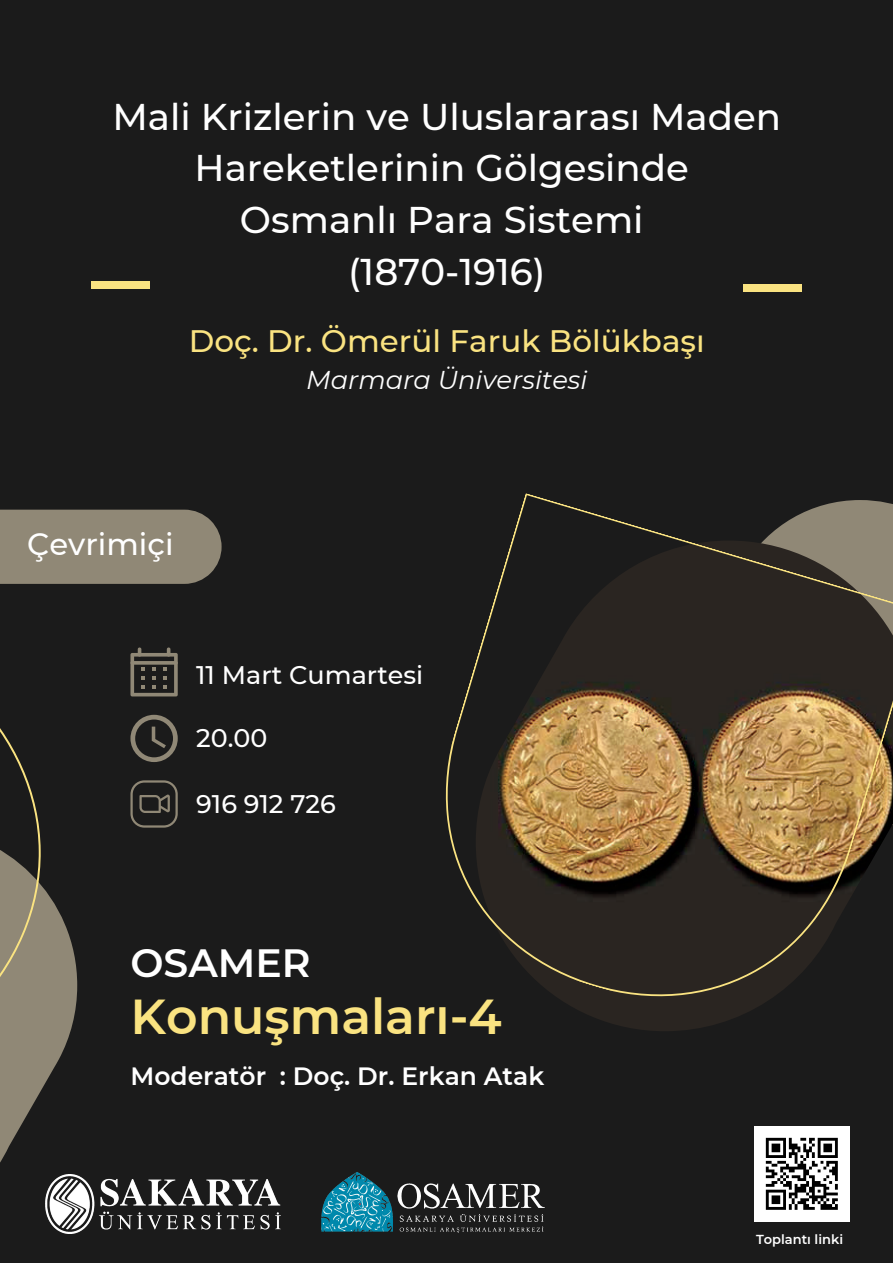
<style>
.page{position:relative;width:893px;height:1263px;background:#1b1b1b}
.page>*{position:absolute;margin:0;border:0;box-sizing:border-box;transform-origin:0 0}
.t1{font:600 48.97px "Montserrat";color:#fae381}
.t2{font:600 39.38px "Montserrat";color:#fff}
.t3{font:500 37.12px/51.8px "Montserrat";color:#fff;text-align:center}
.t4{font:500 30.97px "Montserrat";color:#fae381}
.t5{font:500 30.67px "Montserrat";color:#fff}
.t6{font:italic 25.72px "Montserrat";color:#fff}
.t7{font:500 25.42px "Montserrat";color:#fff}
.t8{font:600 24.97px "Montserrat";color:#fff}
.t9{font:600 13.05px "Montserrat";color:#fff}
</style>
<div class="page">
<svg style="left:445px;top:493px;width:448px;height:538px"></svg>
<div style="left:91px;top:281px;width:59px;height:7px;background:#fae381"></div>
<svg style="left:130px;top:647px;width:48px;height:49px"></svg>
<svg style="left:0;top:728px;width:78px;height:435px"></svg>
<div style="left:0;top:510px;width:222px;height:74px;background:#908876"></div>
<img style="left:45px;top:1174px;width:236px;height:59px">
<img style="left:321px;top:1172px;width:224px;height:61px">
<svg style="left:130px;top:715px;width:48px;height:47px"></svg>
<svg style="left:130px;top:780px;width:48px;height:48px"></svg>
<div style="left:743px;top:285px;width:59px;height:7px;background:#fae381"></div>
<img style="left:754px;top:1127px;width:96px;height:95px">
<p class="t3" style="left:112px;top:90px;width:670px">Mali Krizleri n ve Uluslararası Maden<br>Hareketleri ni n Gölgesi nde<br>Osmanlı Para Sistemi<br>(1870-1916)</p>
<p class="t4" style="left:189px;top:322px;width:517px">Doç. Dr. Ömerül Faruk Bölükbaşı</p>
<p class="t6" style="left:306px;top:364px;width:282px">Marmara Üniversitesi</p>
<p class="t5" style="left:27px;top:525px;width:143px">Çevri miçi</p>
<p class="t7" style="left:196px;top:659px;width:224px">11 Mart Cumartesi</p>
<p class="t7" style="left:196px;top:722px;width:73px">20.00</p>
<p class="t7" style="left:196px;top:788px;width:141px">916 912 726</p>
<p class="t2" style="left:130px;top:939px;width:182px">OSAMER</p>
<h1 class="t1" style="left:130px;top:986px;width:373px">Konuşmaları-4</h1>
<p class="t8" style="left:130px;top:1060px;width:415px">Moderatör : Doç. Dr. Erkan Atak</p>
<p class="t9" style="left:756px;top:1232px;width:87px">Toplantı linki</p>
</div>
